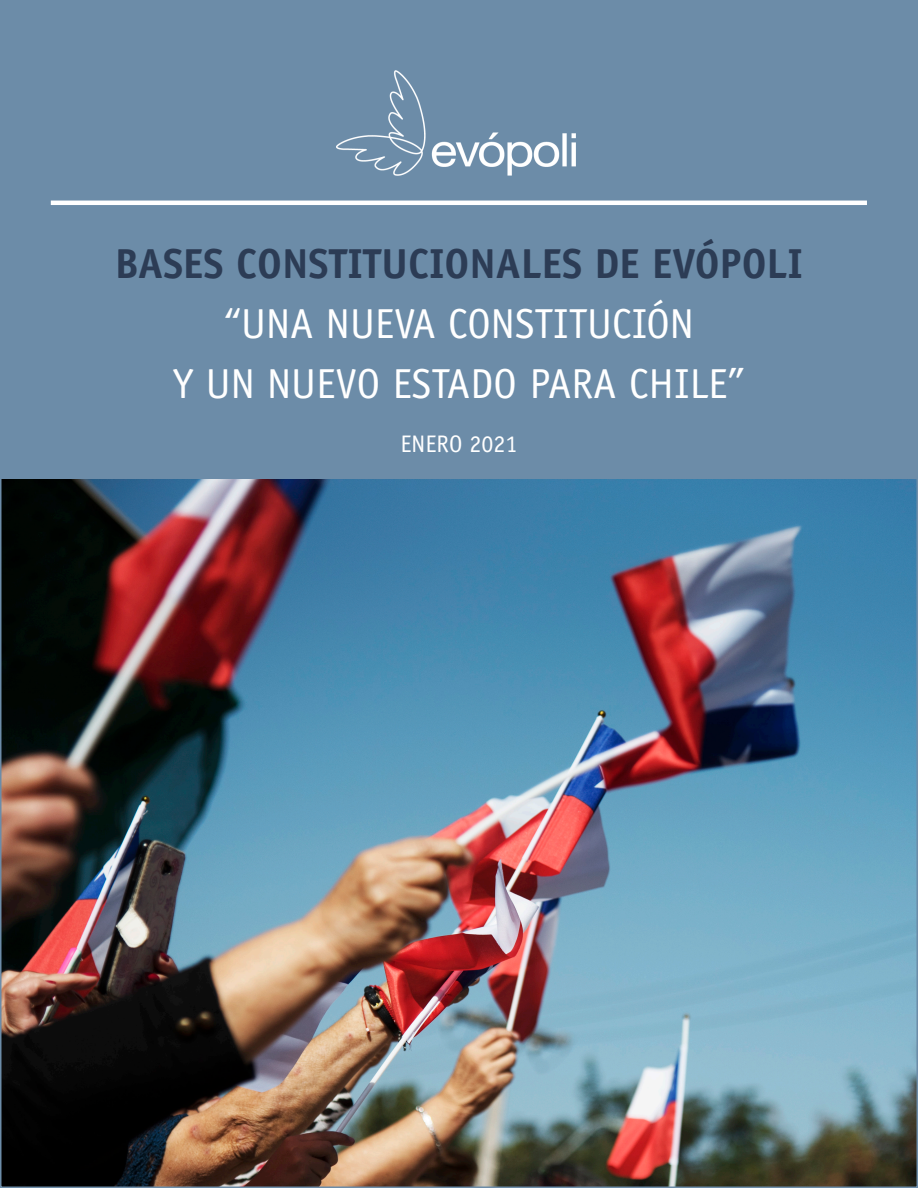
<style>
.page{position:relative;width:918px;height:1188px;background:#fff}
.page>*{position:absolute;margin:0;border:0;box-sizing:border-box;transform-origin:0 0}
.t1{font:42px "Officina Sans Std";color:#fff}
.t2{font:700 42px "Officina Sans Std";color:#2c3c55}
.t3{font:24px "Officina Sans Std";color:#fff}
</style>
<div class="page">
<div style="left:1px;top:1px;width:916px;height:515px;background:#6c8ca8"></div>
<img style="left:3px;top:479px;width:912px;height:706px">
<img style="left:337px;top:70px;width:239px;height:105px">
<hr style="left:51px;top:201px;width:816px;height:4px;background:#fff">
<p class="t2" style="left:115px;top:237px;width:690px">BASES CONSTITUCIONALES DE EVÓPOLI</p>
<p class="t1" style="left:224px;top:299px;width:471px">“UNA NUEVA CONSTITUCIÓN</p>
<p class="t1" style="left:173px;top:359px;width:573px">Y UN NUEVO ESTADO PARA CHILE”</p>
<p class="t3" style="left:401px;top:430px;width:118px">ENERO 2021</p>
</div>
